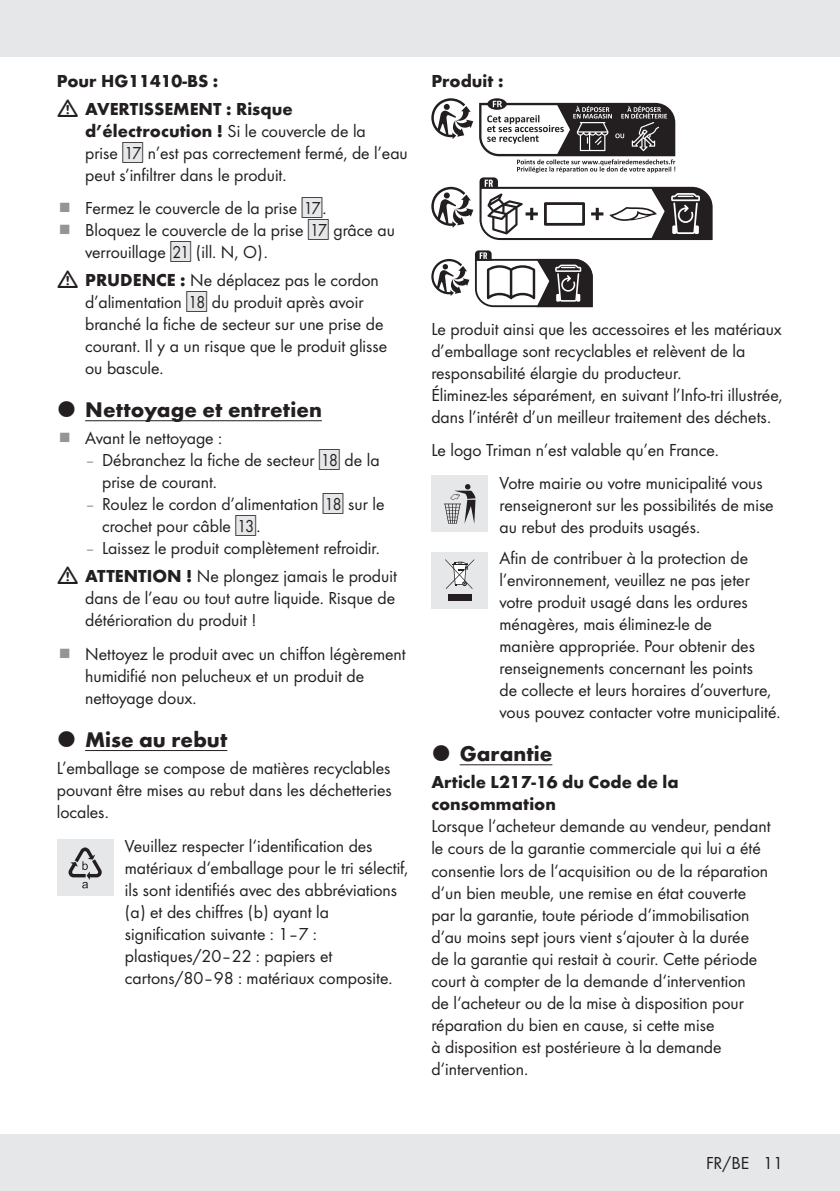
<style>
.page{position:relative;width:840px;height:1191px;background:#fff}
.page>*{position:absolute;margin:0;border:0;box-sizing:border-box;transform-origin:0 0}
.t1{font:700 22px "Futura";color:#231f20}
.Body{font:18px/22px "Futura Boo";color:#231f20}
.Body_SB{font:18px/22px "Futura Boo";color:#231f20}
.Headline-03{font:700 18px/22px "Futura";color:#231f20}
.Headline-03_SB{font:700 18px "Futura";color:#231f20}
.s1{font-family:"Futura";font-weight:700}
.s2{font-family:"IMP Lidl Num Box";font-size:15.8px;color:#e6e7e9}
.s3{font-family:"IMP Lidl Num Box";font-size:15.8px}
.s4{color:#939598}
</style>
<div class="page">
<div style="left:0;top:1134px;width:839px;height:57px;background:#e6e7e9"></div>
<div style="left:0;top:0;width:839px;height:57px;background:#e6e7e9"></div>
<hr style="left:85px;top:420px;width:237px;height:1px;background:#231f20">
<hr style="left:85px;top:750px;width:142px;height:1px;background:#231f20">
<hr style="left:459px;top:764px;width:93px;height:1px;background:#231f20">
<svg style="left:431px;top:187px;width:42px;height:41px"></svg>
<svg style="left:487px;top:98px;width:19px;height:12px"></svg>
<svg style="left:479px;top:101px;width:233px;height:139px"></svg>
<svg style="left:431px;top:98px;width:42px;height:41px"></svg>
<svg style="left:431px;top:250px;width:161px;height:57px"></svg>
<div style="left:431px;top:475px;width:57px;height:57px;background:#e6e7e9"></div>
<svg style="left:444px;top:484px;width:31px;height:40px"></svg>
<div style="left:57px;top:839px;width:56px;height:57px;background:#e6e7e9"></div>
<svg style="left:68px;top:847px;width:34px;height:41px"></svg>
<div style="left:431px;top:551px;width:57px;height:57px;background:#e6e7e9"></div>
<div style="left:447px;top:595px;width:24px;height:6px;background:#231f20"></div>
<svg style="left:445px;top:559px;width:29px;height:30px"></svg>
<p class="Headline-03_SB" style="left:57px;top:68px;width:163px">Pour HG11410-BS :</p>
<p class="Body" style="left:85px;top:97px;width:324px"><span class="s1">AVERTISSEMENT : Risque d’électrocution !</span> Si le couvercle de la<br>prise <span class="s2">[</span><span class="s3">17]</span> n’est pas correctement fermé, de l’eau peut s’infiltrer dans le produit.</p>
<p class="Body" style="left:85px;top:196px;width:240px">Fermez le couvercle de la prise <span class="s2">[</span><span class="s3">17]</span>.</p>
<p class="Body" style="left:85px;top:218px;width:311px">Bloquez le couvercle de la prise <span class="s2">[</span><span class="s3">17]</span> grâce au verrouillage <span class="s2">[</span><span class="s3">21]</span> (ill. N, O).</p>
<p class="Body" style="left:85px;top:268px;width:303px"><span class="s1">PRUDENCE :</span> Ne déplacez pas le cordon d’alimentation <span class="s2">[</span><span class="s3">18]</span> du produit après avoir branché la fiche de secteur sur une prise de courant. Il y a un risque que le produit glisse ou bascule.</p>
<p class="t1" style="left:85px;top:393px;width:238px">Nettoyage et entretien</p>
<p class="Body" style="left:85px;top:426px;width:139px">Avant le nettoyage :</p>
<p class="Body" style="left:102px;top:448px;width:279px;text-indent:-17px"><span class="s4">–</span> Débranchez la fiche de secteur <span class="s2">[</span><span class="s3">18]</span> de la prise de courant.</p>
<p class="Body" style="left:102px;top:492px;width:284px;text-indent:-17px"><span class="s4">–</span> Roulez le cordon d’alimentation <span class="s2">[</span><span class="s3">18]</span> sur le crochet pour câble <span class="s2">[</span><span class="s3">13]</span>.</p>
<p class="Body" style="left:85px;top:536px;width:294px"><span class="s4">–</span> Laissez le produit complètement refroidir.</p>
<p class="Body" style="left:85px;top:564px;width:313px;text-align:justify"><span class="s1">ATTENTION !</span> Ne plongez jamais le produit dans de l’eau ou tout autre liquide. Risque de détérioration du produit !</p>
<p class="Body" style="left:85px;top:641px;width:322px">Nettoyez le produit avec un chiffon légèrement humidifié non pelucheux et un produit de nettoyage doux.</p>
<p class="t1" style="left:85px;top:723px;width:144px">Mise au rebut</p>
<p class="Body" style="left:57px;top:756px;width:336px;text-align:justify">L’emballage se compose de matières recyclables pouvant être mises au rebut dans les déchetteries locales.</p>
<p class="Body_SB" style="left:125px;top:833px;width:285px">Veuillez respecter l‘identification des matériaux d‘emballage pour le tri sélectif, ils sont identifiés avec des abbréviations (a) et des chiffres (b) ayant la signification suivante : 1–7 : plastiques/20–22 : papiers et cartons/80–98 : matériaux composite.</p>
<p class="Headline-03_SB" style="left:431px;top:68px;width:74px">Produit :</p>
<p class="Body" style="left:431px;top:317px;width:352px">Le produit ainsi que les accessoires et les matériaux d’emballage sont recyclables et relèvent de la responsabilité élargie du producteur.<br>Éliminez-les séparément, en suivant l’Info-tri illustrée, dans l’intérêt d’un meilleur traitement des déchets.</p>
<p class="Body_SB" style="left:431px;top:438px;width:286px">Le logo Triman n’est valable qu’en France.</p>
<p class="Body" style="left:499px;top:471px;width:275px">Votre mairie ou votre municipalité vous renseigneront sur les possibilités de mise au rebut des produits usagés.</p>
<p class="Body_SB" style="left:499px;top:546px;width:280px">Afin de contribuer à la protection de l’environnement, veuillez ne pas jeter votre produit usagé dans les ordures ménagères, mais éliminez-le de<br>manière appropriée. Pour obtenir des renseignements concernant les points<br>de collecte et leurs horaires d’ouverture, vous pouvez contacter votre municipalité.</p>
<p class="t1" style="left:459px;top:737px;width:94px">Garantie</p>
<p class="Headline-03" style="left:431px;top:770px;width:248px">Article L217-16 du Code de la consommation</p>
<p class="Body" style="left:431px;top:814px;width:340px">Lorsque l‘acheteur demande au vendeur, pendant le cours de la garantie commerciale qui lui a été consentie lors de l‘acquisition ou de la réparation d‘un bien meuble, une remise en état couverte par la garantie, toute période d‘immobilisation d‘au moins sept jours vient s‘ajouter à la durée de la garantie qui restait à courir. Cette période court à compter de la demande d‘intervention<br>de l‘acheteur ou de la mise à disposition pour réparation du bien en cause, si cette mise<br>à disposition est postérieure à la demande d‘intervention.</p>
<p class="Body" style="left:705px;top:1151px;width:79px">FR/BE 11</p>
</div>
